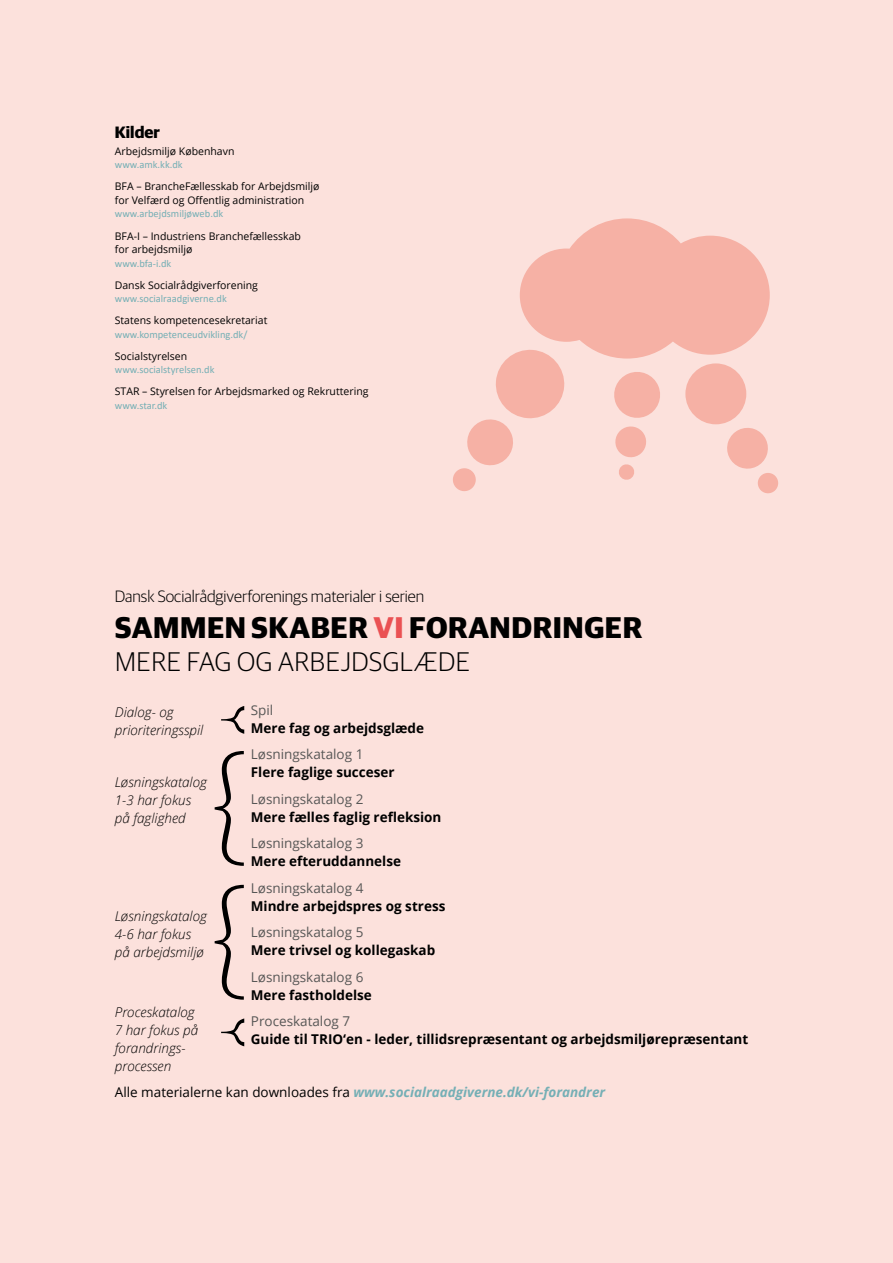
<style>
.page{position:relative;width:893px;height:1263px;background:#fce1dc}
.page>*{position:absolute;margin:0;border:0;box-sizing:border-box;transform-origin:0 0}
.t1{font:300 condensed 126.3px/133.8px "More Pro";color:#000}
.t2{font:700 30px "Guardian Sans";letter-spacing:.02em;color:#000}
.t3{font:300 27px "Guardian Sans";letter-spacing:.02em;color:#000}
.t4{font:300 16.5px "Guardian Sans";color:#000}
.t5{font:700 16.5px "Guardian Sans";color:#000}
.t6{font:700 13.5px "Open Sans";color:#000}
.t7{font:italic 300 13.5px/18px "Open Sans";color:#000}
.t8{font:13.5px "Open Sans";color:#575756}
.t9{font:italic 700 13.5px "Open Sans";color:#75afb5}
.t10{font:10.5px/13.5px "Open Sans";color:#000}
.t11{font:10.5px "Calibri";color:#75afb5}
.s1{color:#ea5153}
.s2{font-weight:400;font-style:normal;color:#000}
</style>
<div class="page">
<div style="left:758px;top:473px;width:20px;height:20px;background:#f6b1a5;border-radius:50%"></div>
<svg style="left:453px;top:218px;width:317px;height:274px"></svg>
<svg style="left:221px;top:706px;width:23px;height:28px"></svg>
<svg style="left:221px;top:1018px;width:23px;height:28px"></svg>
<h3 class="t5" style="left:115px;top:120px;width:47px">Kilder</h3>
<p class="t10" style="left:115px;top:144px;width:121px">Arbejdsmiljø København</p>
<p class="t11" style="left:115px;top:158px;width:69px">www.amk.kk.dk</p>
<p class="t10" style="left:115px;top:180px;width:206px">BFA – BrancheFællesskab for Arbejdsmiljø for Velfærd og Offentlig administration</p>
<p class="t11" style="left:115px;top:207px;width:110px">www.arbejdsmiljøweb.dk</p>
<p class="t10" style="left:115px;top:229px;width:188px">BFA-I – Industriens Branchefællesskab for arbejdsmiljø</p>
<p class="t11" style="left:115px;top:256px;width:58px">www.bfa-i.dk</p>
<p class="t10" style="left:115px;top:278px;width:145px">Dansk Socialrådgiverforening</p>
<p class="t11" style="left:115px;top:291px;width:114px">www.socialraadgiverne.dk</p>
<p class="t10" style="left:115px;top:313px;width:154px">Statens kompetencesekretariat</p>
<p class="t11" style="left:115px;top:327px;width:134px">www.kompetenceudvikling.dk/</p>
<p class="t10" style="left:115px;top:349px;width:74px">Socialstyrelsen</p>
<p class="t11" style="left:115px;top:362px;width:101px">www.socialstyrelsen.dk</p>
<p class="t10" style="left:115px;top:384px;width:255px">STAR – Styrelsen for Arbejdsmarked og Rekruttering</p>
<p class="t11" style="left:115px;top:398px;width:54px">www.star.dk</p>
<h3 class="t4" style="left:115px;top:585px;width:311px">Dansk Socialrådgiverforenings materialer i serien</h3>
<h2 class="t2" style="left:115px;top:605px;width:529px">SAMMEN SKABER <span class="s1">VI</span> FORANDRINGER</h2>
<h3 class="t3" style="left:115px;top:643px;width:357px">MERE FAG OG ARBEJDSGLÆDE</h3>
<p class="t8" style="left:251px;top:700px;width:24px">Spil</p>
<p class="t6" style="left:251px;top:718px;width:175px">Mere fag og arbejdsglæde</p>
<p class="t8" style="left:251px;top:745px;width:114px">Løsningskatalog 1</p>
<p class="t6" style="left:251px;top:763px;width:145px">Flere faglige succeser</p>
<p class="t8" style="left:251px;top:789px;width:114px">Løsningskatalog 2</p>
<p class="t6" style="left:251px;top:807px;width:192px">Mere fælles faglig refleksion</p>
<p class="t8" style="left:251px;top:834px;width:114px">Løsningskatalog 3</p>
<p class="t6" style="left:251px;top:852px;width:152px">Mere efteruddannelse</p>
<p class="t8" style="left:251px;top:878px;width:114px">Løsningskatalog 4</p>
<p class="t6" style="left:251px;top:896px;width:196px">Mindre arbejdspres og stress</p>
<p class="t8" style="left:251px;top:923px;width:114px">Løsningskatalog 5</p>
<p class="t6" style="left:251px;top:941px;width:186px">Mere trivsel og kollegaskab</p>
<p class="t8" style="left:251px;top:967px;width:114px">Løsningskatalog 6</p>
<p class="t6" style="left:251px;top:985px;width:122px">Mere fastholdelse</p>
<p class="t8" style="left:251px;top:1012px;width:101px">Proceskatalog 7</p>
<p class="t6" style="left:251px;top:1030px;width:499px">Guide til TRIO‘en - leder, tillidsrepræsentant og arbejdsmiljørepræsentant</p>
<p class="t9" style="left:115px;top:1083px;width:492px"><span class="s2">Alle materialerne kan downloades fra</span> www.socialraadgiverne.dk/vi-forandrer</p>
<p class="t7" style="left:115px;top:702px;width:90px">Dialog- og prioriteringsspil</p>
<h1 class="t1" style="left:212px;top:741px;width:32px">{ {</h1>
<p class="t7" style="left:115px;top:772px;width:94px">Løsningskatalog<br>1-3 har fokus på faglighed</p>
<p class="t7" style="left:115px;top:906px;width:94px">Løsningskatalog<br>4-6 har fokus på arbejdsmiljø</p>
<p class="t7" style="left:115px;top:1003px;width:85px">Proceskatalog<br>7 har fokus på forandrings&shy;processen</p>
</div>
